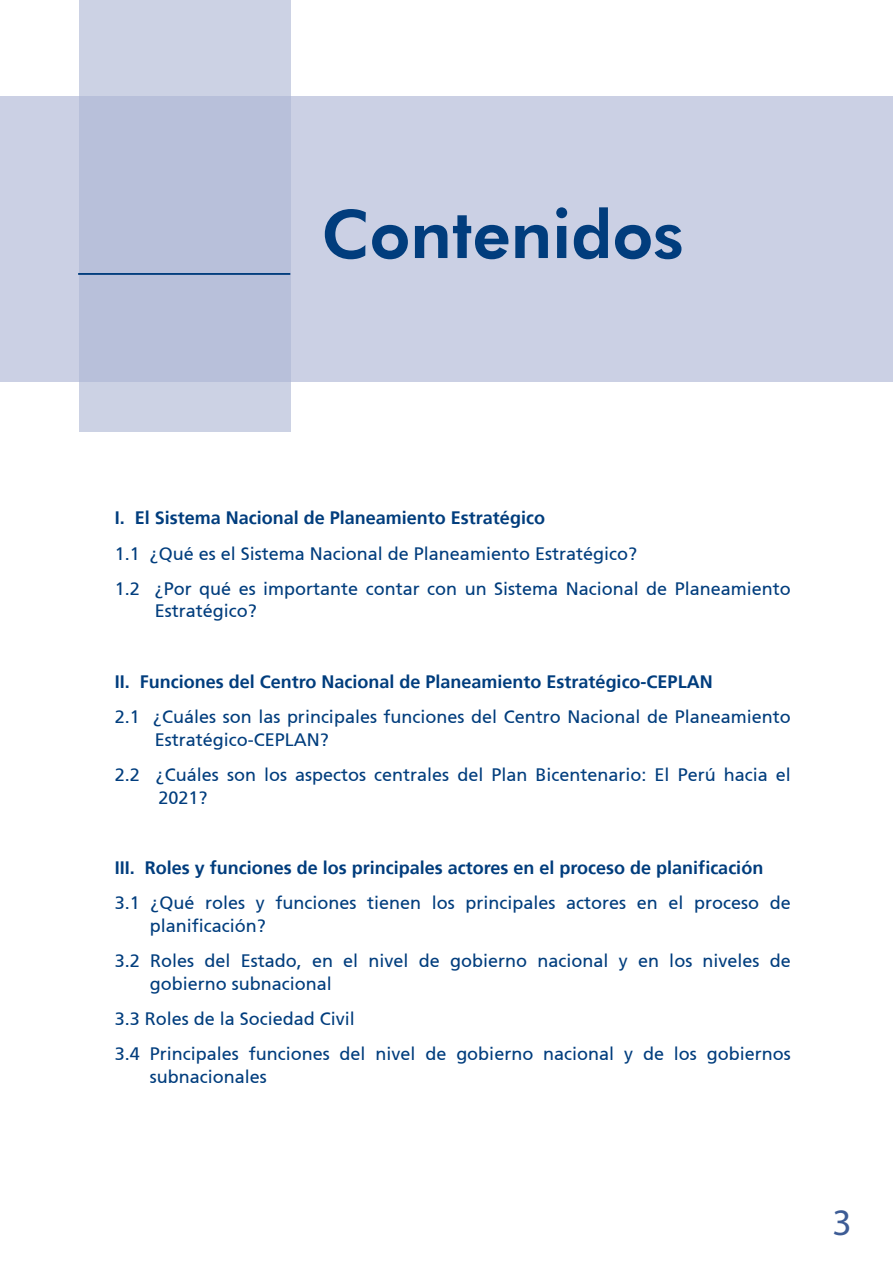
<style>
.page{position:relative;width:893px;height:1263px;background:#fff}
.page>*{position:absolute;margin:0;border:0;box-sizing:border-box;transform-origin:0 0}
.t1{font:800 66.9px "Futura BT";color:#013d7d}
.t2{font:37.5px "Myriad Pro";color:#3d5c95}
.t3{font:18px/22.5px "Frutiger 55 Roman";color:#013d7d}
.t4{font:700 18px "Frutiger 65";color:#013d7d}
</style>
<div class="page">
<div style="left:0;top:96px;width:893px;height:285px;background:#cbd0e4"></div>
<div style="left:79px;top:0;width:211px;height:432px;background:linear-gradient(to right,#bfc6dd,#bfc6dd)"></div>
<hr style="left:78px;top:273px;width:212px;height:2px;background:#013d7d">
<h1 class="t1" style="left:322px;top:194px;width:364px">Contenidos</h1>
<p class="t4" style="left:115px;top:508px;width:432px">I. El Sistema Nacional de Planeamiento Estratégico</p>
<p class="t3" style="left:115px;top:536px;width:677px;line-height:35.2px">1.1 ¿Qué es el Sistema Nacional de Planeamiento Estratégico?<br>1.2 ¿Por qué es importante contar con un Sistema Nacional de Planeamiento</p>
<p class="t3" style="left:155px;top:600px;width:104px">Estratégico?</p>
<p class="t4" style="left:115px;top:671px;width:599px">II. Funciones del Centro Nacional de Planeamiento Estratégico-CEPLAN</p>
<p class="t3" style="left:155px;top:706px;width:637px;text-indent:-40px">2.1 ¿Cuáles son las principales funciones del Centro Nacional de Planeamiento<br>Estratégico-CEPLAN?</p>
<p class="t3" style="left:159px;top:764px;width:634px;text-indent:-44px">2.2 ¿Cuáles son los aspectos centrales del Plan Bicentenario: El Perú hacia el<br>2021?</p>
<p class="t4" style="left:115px;top:857px;width:650px">III. Roles y funciones de los principales actores en el proceso de planificación</p>
<p class="t3" style="left:150px;top:892px;width:642px;text-indent:-35px">3.1 ¿Qué roles y funciones tienen los principales actores en el proceso de planificación?</p>
<p class="t3" style="left:150px;top:950px;width:643px;text-indent:-35px">3.2 Roles del Estado, en el nivel de gobierno nacional y en los niveles de gobierno subnacional</p>
<p class="t3" style="left:115px;top:1001px;width:678px;line-height:35.2px">3.3 Roles de la Sociedad Civil<br>3.4 Principales funciones del nivel de gobierno nacional y de los gobiernos</p>
<p class="t3" style="left:150px;top:1065px;width:119px">subnacionales</p>
<h2 class="t2" style="left:832px;top:1199px;width:21px">3</h2>
</div>
